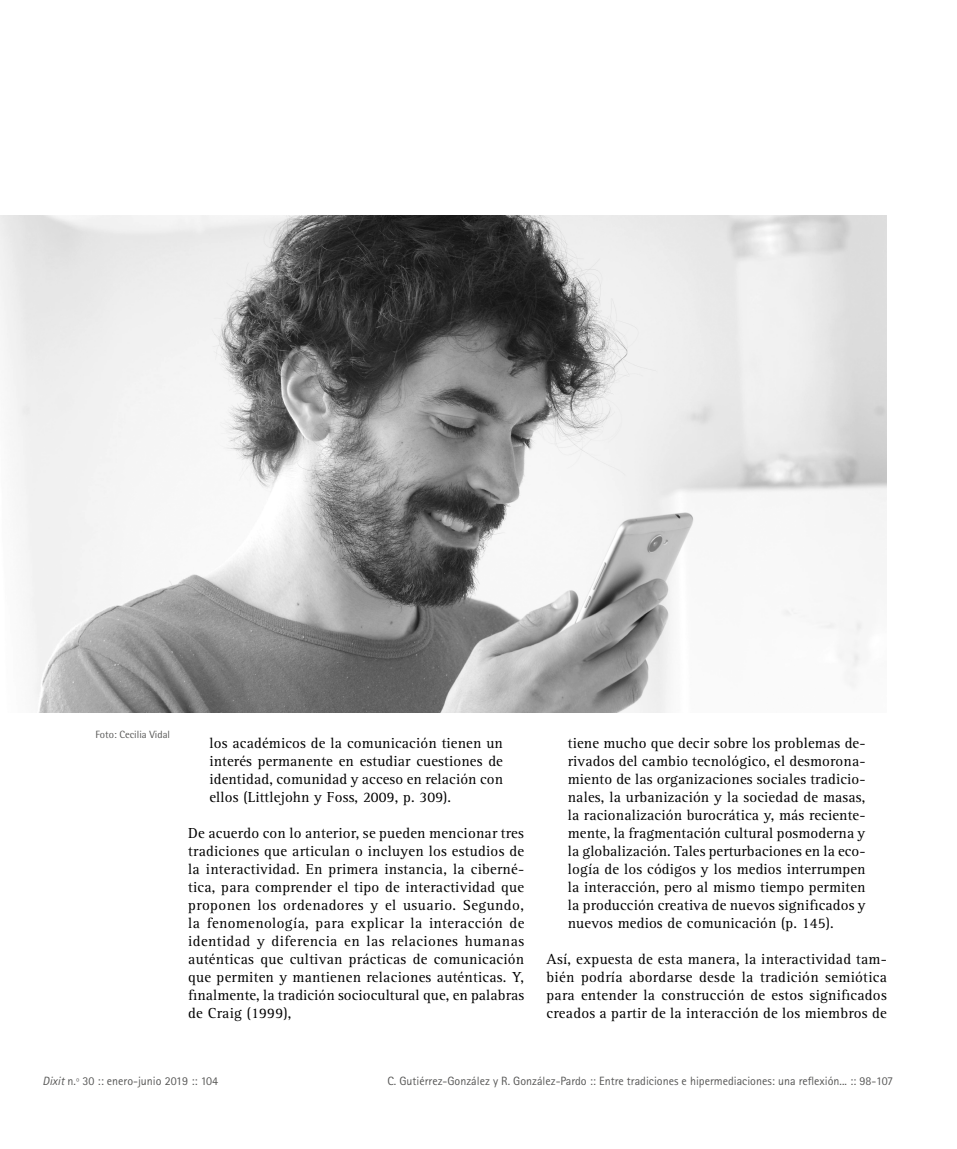
<style>
.page{position:relative;width:957px;height:1149px;background:#fff}
.page>*{position:absolute;margin:0;border:0;box-sizing:border-box;transform-origin:0 0}
.t1{font:15px/18px "Rotis Serif Std";letter-spacing:.01em;color:#000;text-align:justify}
.t2{font:12px "Rotis Sans Serif Std";color:#575756}
.t3{font:10.5px "Rotis Semi Sans Std";color:#575756}
.s1{font-style:italic}
</style>
<div class="page">
<img style="left:0;top:215px;width:887px;height:497px">
<p class="t3" style="left:95px;top:727px;width:76px">Foto: Cecilia Vidal</p>
<p class="t1" style="left:209px;top:734px;width:295px">los académicos de la comunicación tienen un interés permanente en estudiar cuestiones de identidad, comunidad y acceso en relación con ellos (Littlejohn y Foss, 2009, p. 309).</p>
<p class="t1" style="left:188px;top:824px;width:338px">De acuerdo con lo anterior, se pueden mencionar tres tradiciones que articulan o incluyen los estudios de la interactividad. En primera instancia, la ciberné&shy;tica, para comprender el tipo de interactividad que proponen los ordenadores y el usuario. Segundo, la fenomenología, para explicar la interacción de identidad y diferencia en las relaciones humanas auténticas que cultivan prácticas de comunicación que permiten y mantienen relaciones auténticas. Y, finalmente, la tradición sociocultural que, en palabras de Craig (1999),</p>
<p class="t1" style="left:568px;top:734px;width:299px">tiene mucho que decir sobre los problemas de&shy;rivados del cambio tecnológico, el desmorona&shy;miento de las organizaciones sociales tradicio&shy;nales, la urbanización y la sociedad de masas, la racionalización burocrática y, más reciente&shy;mente, la fragmentación cultural posmoderna y la globalización. Tales perturbaciones en la eco&shy;logía de los códigos y los medios interrumpen la interacción, pero al mismo tiempo permiten la producción creativa de nuevos significados y nuevos medios de comunicación (p. 145).</p>
<p class="t1" style="left:546px;top:950px;width:342px">Así, expuesta de esta manera, la interactividad tam&shy;bién podría abordarse desde la tradición semiótica para entender la construcción de estos significados creados a partir de la interacción de los miembros de</p>
<p class="t2" style="left:43px;top:1073px;width:177px"><span class="s1">Dixit</span> n.º 30 :: enero-junio 2019 :: 104</p>
<p class="t2" style="left:387px;top:1073px;width:507px">C. Gutiérrez-González y R. González-Pardo :: Entre tradiciones e hipermediaciones: una reflexión... :: 98-107</p>
</div>
